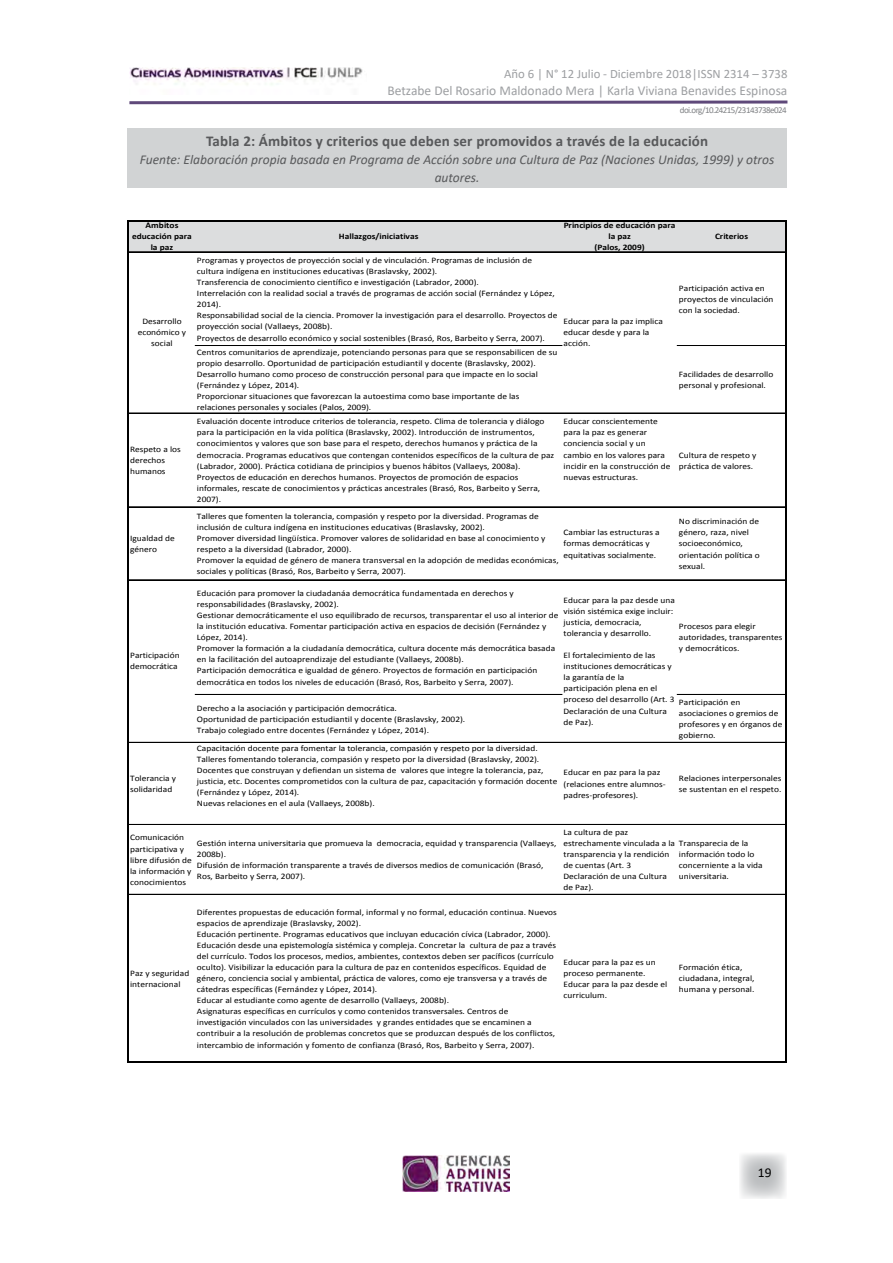
<style>
.page{position:relative;width:893px;height:1263px;background:#fff}
.page>*{position:absolute;margin:0;border:0;box-sizing:border-box;transform-origin:0 0}
.t1{font:700 15px "Calibri";letter-spacing:.01em;color:#58595b}
.t2{font:italic 13.5px/18px "Calibri";color:#58595b;text-align:center}
.t3{font:13.5px "Calibri";color:#9d9fa2}
.t4{font:13.5px "Calibri";color:#000}
.t5{font:12.75px "Calibri";color:#9d9fa2}
.t6{font:9px "Calibri";letter-spacing:-.06em;color:#808285}
.t7{font:8.4px/11.1px "Calibri";color:#000;scale:1.11 1}
.t8{font:700 8.4px/11.1px "Calibri";color:#000;text-align:center;scale:1.11 1}
</style>
<div class="page">
<svg style="left:740px;top:1153px;width:46px;height:46px;background:#d7d8d9"></svg>
<img style="left:402px;top:1155px;width:107px;height:37px">
<img style="left:129px;top:67px;width:234px;height:18px">
<svg style="left:129px;top:100px;width:659px;height:5px"></svg>
<div style="left:128px;top:128px;width:659px;height:60px;background:#d1d3d4"></div>
<div style="left:129px;top:221px;width:657px;height:31px;background:#dcddde"></div>
<hr style="left:195px;top:345px;width:367px;height:1px;background:#000">
<hr style="left:195px;top:694px;width:367px;height:1px;background:#000">
<hr style="left:128px;top:220px;width:1px;height:843px;background:#000">
<hr style="left:785px;top:222px;width:2px;height:841px;background:#000">
<hr style="left:129px;top:220px;width:658px;height:2px;background:#000">
<hr style="left:129px;top:251px;width:656px;height:1px;background:#000">
<hr style="left:129px;top:252px;width:656px;height:1px;background:#000">
<hr style="left:677px;top:345px;width:108px;height:1px;background:#000">
<hr style="left:129px;top:413px;width:656px;height:1px;background:#000">
<hr style="left:129px;top:506px;width:656px;height:1px;background:#000">
<hr style="left:129px;top:507px;width:656px;height:1px;background:#000">
<hr style="left:129px;top:579px;width:656px;height:1px;background:#000">
<hr style="left:129px;top:580px;width:656px;height:1px;background:#000">
<hr style="left:677px;top:694px;width:108px;height:1px;background:#000">
<hr style="left:129px;top:742px;width:656px;height:1px;background:#000">
<hr style="left:129px;top:824px;width:656px;height:1px;background:#000">
<hr style="left:129px;top:894px;width:656px;height:1px;background:#000">
<hr style="left:129px;top:1061px;width:658px;height:2px;background:#000">
<h3 class="t5" style="left:504px;top:65px;width:285px">Año 6 | N° 12 Julio - Diciembre 2018|ISSN 2314 – 3738</h3>
<h2 class="t3" style="left:387px;top:81px;width:401px">Betzabe Del Rosario Maldonado Mera | Karla Viviana Benavides Espinosa</h2>
<p class="t6" style="left:680px;top:104px;width:108px">doi.org/10.24215/23143738e024</p>
<h1 class="t1" style="left:206px;top:130px;width:503px">Tabla 2: Ámbitos y criterios que deben ser promovidos a través de la educación</h1>
<h2 class="t2" style="left:140px;top:150px;width:636px">Fuente: Elaboración propia basada en Programa de Acción sobre una Cultura de Paz (Naciones Unidas, 1999) y otros autores.</h2>
<p class="t8" style="left:132px;top:220px;width:55px">Ámbitos educación para la paz</p>
<p class="t8" style="left:339px;top:231px;width:73px">Hallazgos/iniciativas</p>
<p class="t8" style="left:564px;top:220px;width:102px">Principios de educación para la paz<br>(Palos, 2009)</p>
<p class="t8" style="left:715px;top:231px;width:31px">Criterios</p>
<p class="t7" style="left:197px;top:255px;width:326px">Programas y proyectos de proyección social y de vinculación. Programas de inclusión de cultura indígena en instituciones educativas (Braslavsky, 2002).<br>Transferencia de conocimiento científico e investigación (Labrador, 2000).<br>Interrelación con la realidad social a través de programas de acción social (Fernández y López, 2014).<br>Responsabilidad social de la ciencia. Promover la investigación para el desarrollo. Proyectos de proyección social (Vallaeys, 2008b).<br>Proyectos de desarrollo económico y social sostenibles (Brasó, Ros, Barbeito y Serra, 2007).</p>
<p class="t7" style="left:679px;top:283px;width:87px">Participación activa en proyectos de vinculación con la sociedad.</p>
<p class="t7" style="left:138px;top:316px;width:45px;text-align:center">Desarrollo económico y social</p>
<p class="t7" style="left:564px;top:316px;width:91px">Educar para la paz implica educar desde y para la acción.</p>
<p class="t7" style="left:130px;top:444px;width:47px">Respeto a los derechos humanos</p>
<p class="t7" style="left:130px;top:533px;width:42px">Igualdad de género</p>
<p class="t7" style="left:130px;top:650px;width:46px">Participación democrática</p>
<p class="t7" style="left:130px;top:773px;width:43px">Tolerancia y solidaridad</p>
<p class="t7" style="left:197px;top:346px;width:326px">Centros comunitarios de aprendizaje, potenciando personas para que se responsabilicen de su propio desarrollo. Oportunidad de participación estudiantil y docente (Braslavsky, 2002).<br>Desarrollo humano como proceso de construcción personal para que impacte en lo social (Fernández y López, 2014).<br>Proporcionar situaciones que favorezcan la autoestima como base importante de las relaciones personales y sociales (Palos, 2009).</p>
<p class="t7" style="left:197px;top:416px;width:323px">Evaluación docente introduce criterios de tolerancia, respeto. Clima de tolerancia y diálogo para la participación en la vida política (Braslavsky, 2002). Introducción de instrumentos, conocimientos y valores que son base para el respeto, derechos humanos y práctica de la democracia. Programas educativos que contengan contenidos específicos de la cultura de paz (Labrador, 2000). Práctica cotidiana de principios y buenos hábitos (Vallaeys, 2008a).<br>Proyectos de educación en derechos humanos. Proyectos de promoción de espacios informales, rescate de conocimientos y prácticas ancestrales (Brasó, Ros, Barbeito y Serra, 2007).</p>
<p class="t7" style="left:564px;top:416px;width:98px">Educar conscientemente para la paz es generar conciencia social y un cambio en los valores para incidir en la construcción de nuevas estructuras.</p>
<p class="t7" style="left:679px;top:369px;width:86px">Facilidades de desarrollo personal y profesional.</p>
<p class="t7" style="left:679px;top:449px;width:71px">Cultura de respeto y práctica de valores.</p>
<p class="t7" style="left:197px;top:511px;width:327px">Talleres que fomenten la tolerancia, compasión y respeto por la diversidad. Programas de inclusión de cultura indígena en instituciones educativas (Braslavsky, 2002).<br>Promover diversidad lingüística. Promover valores de solidaridad en base al conocimiento y respeto a la diversidad (Labrador, 2000).<br>Promover la equidad de género de manera transversal en la adopción de medidas económicas, sociales y políticas (Brasó, Ros, Barbeito y Serra, 2007).</p>
<p class="t7" style="left:564px;top:527px;width:88px">Cambiar las estructuras a formas democráticas y equitativas socialmente.</p>
<p class="t7" style="left:679px;top:516px;width:74px">No discriminación de género, raza, nivel socioeconómico, orientación política o sexual.</p>
<p class="t7" style="left:197px;top:588px;width:327px">Educación para promover la ciudadanáa democrática fundamentada en derechos y responsabilidades (Braslavsky, 2002).<br>Gestionar democráticamente el uso equilibrado de recursos, transparentar el uso al interior de la institución educativa. Fomentar participación activa en espacios de decisión (Fernández y López, 2014).<br>Promover la formación a la ciudadanía democrática, cultura docente más democrática basada en la facilitación del autoaprendizaje del estudiante (Vallaeys, 2008b).<br>Participación democrática e igualdad de género. Proyectos de formación en participación democrática en todos los niveles de educación (Brasó, Ros, Barbeito y Serra, 2007).</p>
<p class="t7" style="left:564px;top:595px;width:102px">Educar para la paz desde una visión sistémica exige incluir: justicia, democracia, tolerancia y desarrollo.</p>
<p class="t7" style="left:564px;top:650px;width:102px">El fortalecimiento de las instituciones democráticas y la garantía de la participación plena en el proceso del desarrollo (Art. 3<br>Declaración de una Cultura de Paz).</p>
<p class="t7" style="left:679px;top:621px;width:95px">Procesos para elegir autoridades, transparentes y democráticos.</p>
<p class="t7" style="left:197px;top:702px;width:243px">Derecho a la asociación y participación democrática.<br>Oportunidad de participación estudiantil y docente (Braslavsky, 2002).<br>Trabajo colegiado entre docentes (Fernández y López, 2014).</p>
<p class="t7" style="left:679px;top:697px;width:95px">Participación en asociaciones o gremios de profesores y en órganos de gobierno.</p>
<p class="t7" style="left:197px;top:743px;width:326px">Capacitación docente para fomentar la tolerancia, compasión y respeto por la diversidad.<br>Talleres fomentando tolerancia, compasión y respeto por la diversidad (Braslavsky, 2002).<br>Docentes que construyan y defiendan un sistema de valores que integre la tolerancia, paz, justicia, etc. Docentes comprometidos con la cultura de paz, capacitación y formación docente (Fernández y López, 2014).<br>Nuevas relaciones en el aula (Vallaeys, 2008b).</p>
<p class="t7" style="left:564px;top:767px;width:94px">Educar en paz para la paz (relaciones entre alumnos&shy;padres-profesores).</p>
<p class="t7" style="left:679px;top:773px;width:94px">Relaciones interpersonales se sustentan en el respeto.</p>
<p class="t7" style="left:130px;top:832px;width:57px">Comunicación participativa y libre difusión de la información y conocimientos</p>
<p class="t7" style="left:197px;top:838px;width:325px">Gestión interna universitaria que promueva la democracia, equidad y transparencia (Vallaeys, 2008b).<br>Difusión de información transparente a través de diversos medios de comunicación (Brasó, Ros, Barbeito y Serra, 2007).</p>
<p class="t7" style="left:564px;top:826px;width:102px">La cultura de paz estrechamente vinculada a la transparencia y la rendición de cuentas (Art. 3<br>Declaración de una Cultura de Paz).</p>
<p class="t7" style="left:679px;top:838px;width:77px">Transparecia de la información todo lo concerniente a la vida universitaria.</p>
<p class="t7" style="left:130px;top:967px;width:55px">Paz y seguridad internacional</p>
<p class="t7" style="left:197px;top:906px;width:326px">Diferentes propuestas de educación formal, informal y no formal, educación continua. Nuevos espacios de aprendizaje (Braslavsky, 2002).<br>Educación pertinente. Programas educativos que incluyan educación cívica (Labrador, 2000).<br>Educación desde una epistemología sistémica y compleja. Concretar la cultura de paz a través del currículo. Todos los procesos, medios, ambientes, contextos deben ser pacíficos (currículo oculto). Visibilizar la educación para la cultura de paz en contenidos específicos. Equidad de género, conciencia social y ambiental, práctica de valores, como eje transversa y a través de cátedras específicas (Fernández y López, 2014).<br>Educar al estudiante como agente de desarrollo (Vallaeys, 2008b).<br>Asignaturas específicas en currículos y como contenidos transversales. Centros de investigación vinculados con las universidades y grandes entidades que se encaminen a contribuir a la resolución de problemas concretos que se produzcan después de los conflictos, intercambio de información y fomento de confianza (Brasó, Ros, Barbeito y Serra, 2007).</p>
<p class="t7" style="left:564px;top:956px;width:95px">Educar para la paz es un proceso permanente.<br>Educar para la paz desde el curriculum.</p>
<p class="t7" style="left:679px;top:962px;width:70px">Formación ética, ciudadana, integral, humana y personal.</p>
<h2 class="t4" style="left:758px;top:1163px;width:15px">19</h2>
</div>
